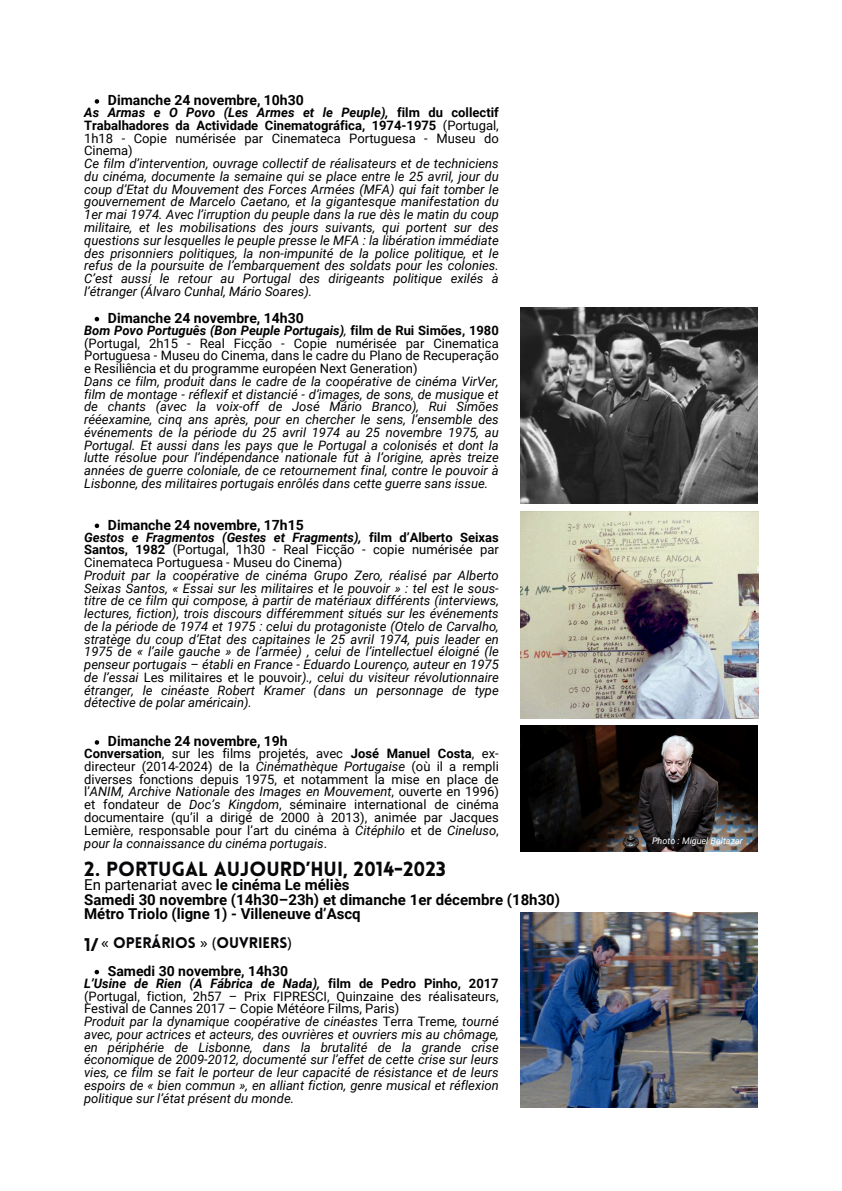
<style>
.page{position:relative;width:842px;height:1191px;background:#fff}
.page>*{position:absolute;margin:0;border:0;box-sizing:border-box;transform-origin:0 0}
.t1{font:900 20px "Lovelo";color:#07070a}
.t2{font:700 15px/14.2px "Roboto";color:#000}
.t3{font:900 15px "Lovelo";color:#07070a}
.t4{font:700 14px "Roboto";color:#000}
.t5{font:italic 13px/12.8px "Roboto";color:#000;text-align:justify}
.t6{font:13px/12.8px "Roboto";color:#000;text-align:justify}
.t7{font:italic 9px "Roboto";color:#fff}
.s1{font-weight:700;font-style:italic}
.s2{font-weight:700}
.s3{font-style:italic}
.s4{font-style:normal}
.s5{font-weight:400}
.s6{font-size:18px}
.s7{font-family:"Noto Sans";font-weight:400}
.s8{font-weight:700;font-style:normal}
</style>
<div class="page">
<img style="left:520px;top:307px;width:238px;height:197px">
<img style="left:520px;top:511px;width:238px;height:207px">
<img style="left:520px;top:725px;width:238px;height:126px">
<img style="left:520px;top:912px;width:237px;height:195px">
<svg style="left:95px;top:317px;width:4px;height:4px"></svg>
<svg style="left:95px;top:523px;width:4px;height:5px"></svg>
<svg style="left:95px;top:740px;width:4px;height:4px"></svg>
<svg style="left:95px;top:969px;width:4px;height:5px"></svg>
<svg style="left:95px;top:99px;width:4px;height:5px"></svg>
<p class="t4" style="left:108px;top:92px;width:197px">Dimanche 24 novembre, 10h30</p>
<p class="t6" style="left:84px;top:106px;width:416px"><span class="s1">As Armas e O Povo (Les Armes et le Peuple),</span> <span class="s2">film du collectif Trabalhadores da Actividade Cinematográfica, 1974-1975</span> (Portugal, 1h18 - Copie numérisée par Cinemateca Portuguesa - Museu do Cinema)</p>
<p class="t5" style="left:84px;top:157px;width:416px">Ce film d’intervention, ouvrage collectif de réalisateurs et de techniciens du cinéma, documente la semaine qui se place entre le 25 avril, jour du coup d’Etat du Mouvement des Forces Armées (MFA) qui fait tomber le gouvernement de Marcelo Caetano, et la gigantesque manifestation du 1er mai 1974. Avec l’irruption du peuple dans la rue dès le matin du coup militaire, et les mobilisations des jours suivants, qui portent sur des questions sur lesquelles le peuple presse le MFA : la libération immédiate des prisonniers politiques, la non-impunité de la police politique, et le refus de la poursuite de l’embarquement des soldats pour les colonies.<br>C’est aussi le retour au Portugal des dirigeants politique exilés à l’étranger (Álvaro Cunhal, Mário Soares).</p>
<p class="t4" style="left:108px;top:310px;width:197px">Dimanche 24 novembre, 14h30</p>
<p class="t6" style="left:84px;top:324px;width:416px"><span class="s1">Bom Povo Português (Bon Peuple Portugais)</span><span class="s3">,</span> <span class="s2">film de Rui Simões, 1980 </span>(Portugal, 2h15 - Real Ficção - Copie numérisée par Cinematica Portuguesa - Museu do Cinema, dans le cadre du Plano de Recuperação e Resiliência et du programme européen Next Generation)</p>
<p class="t5" style="left:84px;top:375px;width:416px">Dans ce film, produit dans le cadre de la coopérative de cinéma VirVer, film de montage - réflexif et distancié - d’images, de sons, de musique et de chants (avec la voix-off de José Mário Branco), Rui Simões rééexamine, cinq ans après, pour en chercher le sens, l’ensemble des événements de la période du 25 avril 1974 au 25 novembre 1975, au Portugal. Et aussi dans les pays que le Portugal a colonisés et dont la lutte résolue pour l’indépendance nationale fut à l’origine, après treize années de guerre coloniale, de ce retournement final, contre le pouvoir à Lisbonne, des militaires portugais enrôlés dans cette guerre sans issue.</p>
<p class="t4" style="left:108px;top:516px;width:197px">Dimanche 24 novembre, 17h15</p>
<p class="t6" style="left:84px;top:530px;width:416px"><span class="s1">Gestos e Fragmentos (Gestes et Fragments),</span> <span class="s2">film d’Alberto Seixas Santos, 1982</span> (Portugal, 1h30 - Real Ficção - copie numérisée par Cinemateca Portuguesa - Museu do Cinema)</p>
<p class="t5" style="left:84px;top:569px;width:416px">Produit par la coopérative de cinéma Grupo Zero, réalisé par Alberto Seixas Santos, « Essai sur les militaires et le pouvoir » : tel est le sous&shy;titre de ce film qui compose, à partir de matériaux différents (interviews, lectures, fiction), trois discours différemment situés sur les événements de la période de 1974 et 1975 : celui du protagoniste (Otelo de Carvalho, stratège du coup d’Etat des capitaines le 25 avril 1974, puis leader en 1975 de « l’aile gauche » de l’armée) , celui de l’intellectuel éloigné (le penseur portugais – établi en France - Eduardo Lourenço, auteur en 1975 de l’essai <span class="s4">Les militaires et le pouvoir</span>)., celui du visiteur révolutionnaire étranger, le cinéaste Robert Kramer (dans un personnage de type détective de polar américain).</p>
<p class="t4" style="left:108px;top:733px;width:181px">Dimanche 24 novembre, 19h</p>
<p class="t6" style="left:84px;top:747px;width:416px"><span class="s2">Conversation</span>, sur les films projetés, avec <span class="s2">José Manuel Costa</span>, ex&shy;directeur (2014-2024) de la <span class="s3">Cinémathèque Portugaise</span> (où il a rempli diverses fonctions depuis 1975, et notamment la mise en place de l’<span class="s3">ANIM, Archive Nationale des Images en Mouvement</span>, ouverte en 1996) et fondateur de <span class="s3">Doc’s Kingdom</span>, séminaire international de cinéma documentaire (qu’il a dirigé de 2000 à 2013), animée par Jacques Lemière, responsable pour l’art du cinéma à <span class="s3">Citéphilo</span> et de <span class="s3">Cineluso</span>, <span class="s3">pour la connaissance du cinéma portugais</span>.</p>
<h1 class="t1" style="left:84px;top:860px;width:363px">2. PORTUGAL AUJOURD’HUI, 2014-2023</h1>
<p class="t2" style="left:84px;top:877px;width:477px"><span class="s5">En partenariat avec</span> le cinéma Le méliès<br>Samedi 30 novembre (14h30–23h) et dimanche 1er décembre (18h30)<br>Métro Triolo (ligne 1) - Villeneuve d’Ascq</p>
<p class="t3" style="left:84px;top:937px;width:209px"><span class="s6">1/</span> <span class="s7">«</span> OPERÁRIOS <span class="s7">» (</span>OUVRIERS<span class="s7">)</span></p>
<p class="t4" style="left:108px;top:962px;width:182px">Samedi 30 novembre, 14h30</p>
<p class="t5" style="left:84px;top:976px;width:416px;text-align:left"><span class="s2">L’Usine de Rien (A Fábrica de Nada),</span> <span class="s8">film de Pedro Pinho, 2017 </span><span class="s4">(Portugal, fiction, 2h57 – Prix FIPRESCI, Quinzaine des réalisateurs, Festival de Cannes 2017 – Copie Météore Films, Paris)<br></span>Produit par la dynamique coopérative de cinéastes <span class="s4">Terra Treme</span>, tourné avec, pour actrices et acteurs, des ouvrières et ouvriers mis au chômage, en périphérie de Lisbonne, dans la brutalité de la grande crise économique de 2009-2012, documenté sur l’effet de cette crise sur leurs vies, ce film se fait le porteur de leur capacité de résistance et de leurs espoirs de « bien commun », en alliant fiction, genre musical et réflexion politique sur l’état présent du monde.</p>
<p class="t7" style="left:652px;top:835px;width:92px">Photo : Miguel Baltazar</p>
</div>
